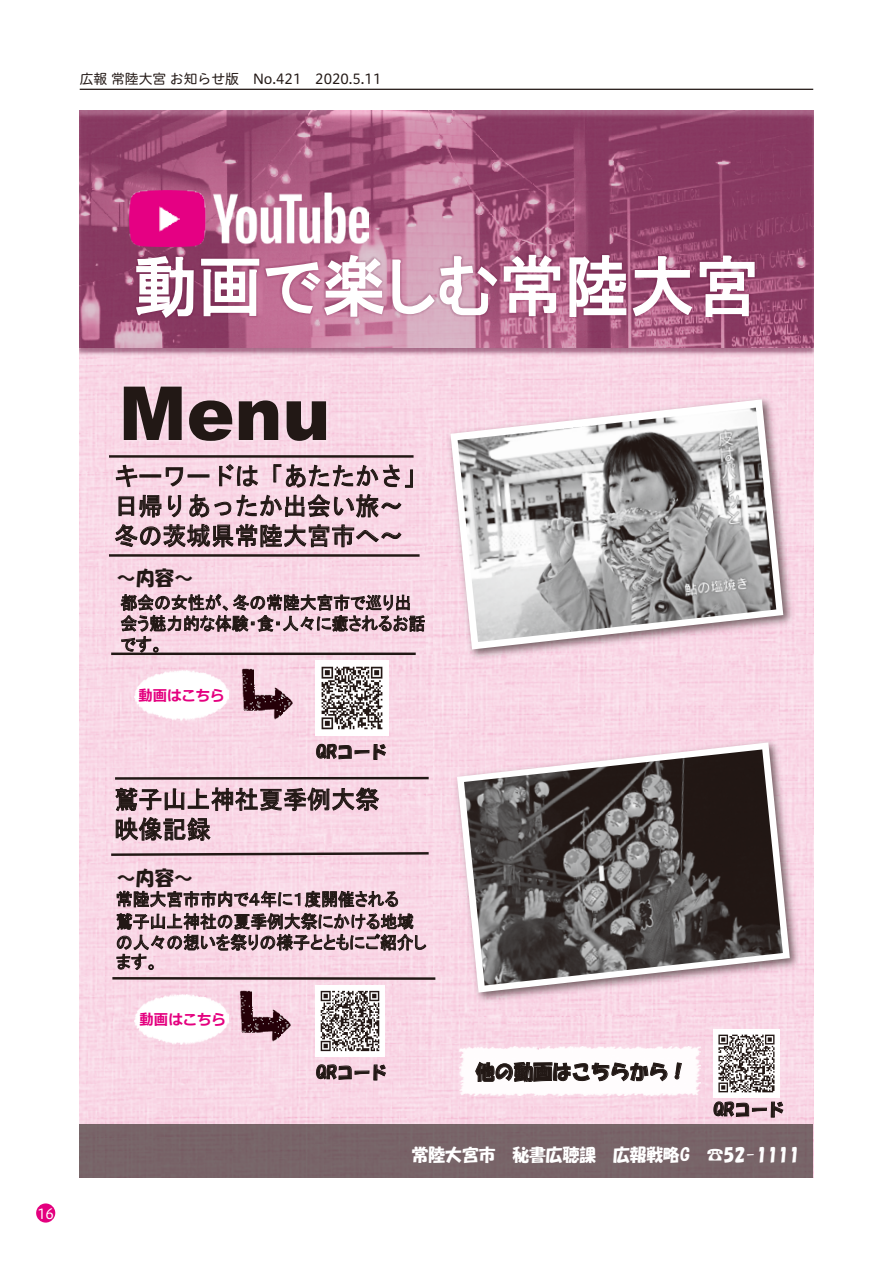
<style>
.page{position:relative;width:893px;height:1263px;background:#fff}
.page>*{position:absolute;margin:0;border:0;box-sizing:border-box;transform-origin:0 0}
.t1{font:900 74.55px "Arial";color:#221815;scale:.96 1}
.t2{font:67.05px "MS P Gothic";letter-spacing:.005em;color:#fff;scale:.96 1}
.t3{font:24.9px/29.8px "MS Gothic";letter-spacing:.005em;color:#221815;scale:.96 1}
.t4{font:19.95px "HGS Soei Kakupoptai";letter-spacing:.005em;color:#221815;scale:.96 1}
.t5{font:17.4px/20.9px "MS P Gothic";letter-spacing:.005em;color:#221815;scale:.96 1}
.t6{font:17.4px "HGS Soei Kakupoptai";color:#fff;scale:.96 1}
.t7{font:17.4px "HGS Soei Kakupoptai";letter-spacing:.005em;color:#221815;scale:.96 1}
.t8{font:700 14.85px "Meiryo";color:#e4007f;scale:.96 1}
.t9{font:13.8px "Hiragino UD Sans R Std N W4";color:#221815}
.t10{font:13.8px "Hiragino UD Sans R Std N W4";color:#fff}
.s1{font-family:"Koz Go Pr 6 N"}
</style>
<div class="page">
<div style="left:36px;top:1203px;width:19px;height:19px;background:#e4007f;border-radius:50%"></div>
<hr style="left:80px;top:89px;width:733px;height:1px;background:#221815">
<img style="left:80px;top:358px;width:733px;height:766px">
<img style="left:80px;top:111px;width:733px;height:237px">
<div style="left:80px;top:1124px;width:733px;height:54px;background:#786468"></div>
<img style="left:90px;top:217px;width:130px;height:127px">
<img style="left:220px;top:217px;width:583px;height:149px">
<svg style="left:135px;top:254px;width:250px;height:65px"></svg>
<svg style="left:391px;top:254px;width:170px;height:63px"></svg>
<svg style="left:568px;top:254px;width:188px;height:64px"></svg>
<hr style="left:109px;top:455px;width:305px;height:3px;background:#221815">
<hr style="left:109px;top:554px;width:311px;height:3px;background:#221815">
<hr style="left:111px;top:653px;width:305px;height:2px;background:#221815">
<svg style="left:377px;top:464px;width:36px;height:24px"></svg>
<svg style="left:118px;top:508px;width:44px;height:10px"></svg>
<svg style="left:168px;top:508px;width:13px;height:10px"></svg>
<svg style="left:189px;top:494px;width:213px;height:24px"></svg>
<svg style="left:115px;top:524px;width:287px;height:24px"></svg>
<svg style="left:121px;top:594px;width:304px;height:64px"></svg>
<svg style="left:316px;top:744px;width:70px;height:16px"></svg>
<hr style="left:115px;top:777px;width:314px;height:3px;background:#221815">
<hr style="left:112px;top:977px;width:323px;height:3px;background:#221815">
<svg style="left:109px;top:851px;width:322px;height:6px"></svg>
<img style="left:80px;top:344px;width:297px;height:164px">
<img style="left:239px;top:665px;width:57px;height:57px">
<img style="left:129px;top:191px;width:239px;height:56px">
<img style="left:134px;top:671px;width:95px;height:49px">
<img style="left:316px;top:660px;width:72px;height:76px">
<svg style="left:115px;top:787px;width:264px;height:24px"></svg>
<svg style="left:116px;top:817px;width:95px;height:24px"></svg>
<svg style="left:117px;top:891px;width:281px;height:16px"></svg>
<svg style="left:116px;top:913px;width:310px;height:57px"></svg>
<img style="left:134px;top:995px;width:95px;height:49px">
<img style="left:238px;top:986px;width:56px;height:58px">
<svg style="left:316px;top:1064px;width:70px;height:16px"></svg>
<img style="left:316px;top:985px;width:68px;height:71px">
<img style="left:459px;top:1047px;width:242px;height:49px">
<svg style="left:475px;top:1051px;width:192px;height:73px"></svg>
<svg style="left:675px;top:1062px;width:7px;height:17px"></svg>
<svg style="left:714px;top:1101px;width:69px;height:16px"></svg>
<img style="left:713px;top:1029px;width:66px;height:68px">
<img style="left:444px;top:392px;width:353px;height:272px">
<svg style="left:450px;top:399px;width:333px;height:250px;fill:#f9d7e5"></svg>
<img style="left:450px;top:735px;width:354px;height:272px">
<svg style="left:457px;top:742px;width:333px;height:250px;fill:#f9d6e5"></svg>
<img style="left:458px;top:408px;width:318px;height:234px">
<img style="left:464px;top:749px;width:319px;height:236px">
<p class="t9" style="left:80px;top:69px;width:303px">広報 常陸大宮 お知らせ版　No.421　2020.5.11</p>
<p class="t10" style="left:38px;top:1203px;width:18px">16</p>
<h2 class="t2" style="left:133px;top:253px;width:654px">動画で楽しむ常陸大宮</h2>
<h1 class="t1" style="left:119px;top:359px;width:222px">Menu</h1>
<h3 class="t3" style="left:114px;top:461px;width:328px">キーワードは「あたたかさ」日帰りあったか出会い旅～冬の茨城県常陸大宮市へ～</h3>
<p class="t4" style="left:117px;top:568px;width:81px">～内容～</p>
<p class="t5" style="left:121px;top:592px;width:319px">都会の女性が、冬の常陸大宮市で巡り出会う魅力的な体験・食・人々に癒されるお話です。</p>
<p class="t8" style="left:138px;top:685px;width:91px">動画はこちら</p>
<p class="t7" style="left:316px;top:743px;width:76px">QRコード</p>
<h3 class="t3" style="left:114px;top:784px;width:277px">鷲子山上神社夏季例大祭映像記録</h3>
<p class="t4" style="left:116px;top:868px;width:81px">～内容～</p>
<p class="t5" style="left:116px;top:889px;width:325px">常陸大宮市市内で４年に１度開催される<br>鷲子山上神社の夏季例大祭にかける地域の人々の想いを祭りの様子とともにご紹介します。</p>
<p class="t8" style="left:140px;top:1009px;width:91px">動画はこちら</p>
<p class="t7" style="left:316px;top:1063px;width:76px">QRコード</p>
<p class="t4" style="left:475px;top:1062px;width:222px">他の動画はこちらから！</p>
<p class="t7" style="left:714px;top:1101px;width:76px">QRコード</p>
<p class="t6" style="left:412px;top:1146px;width:406px">常陸大宮市 秘書広聴課 広報戦略G <span class="s1">☎</span>52-1111</p>
</div>
